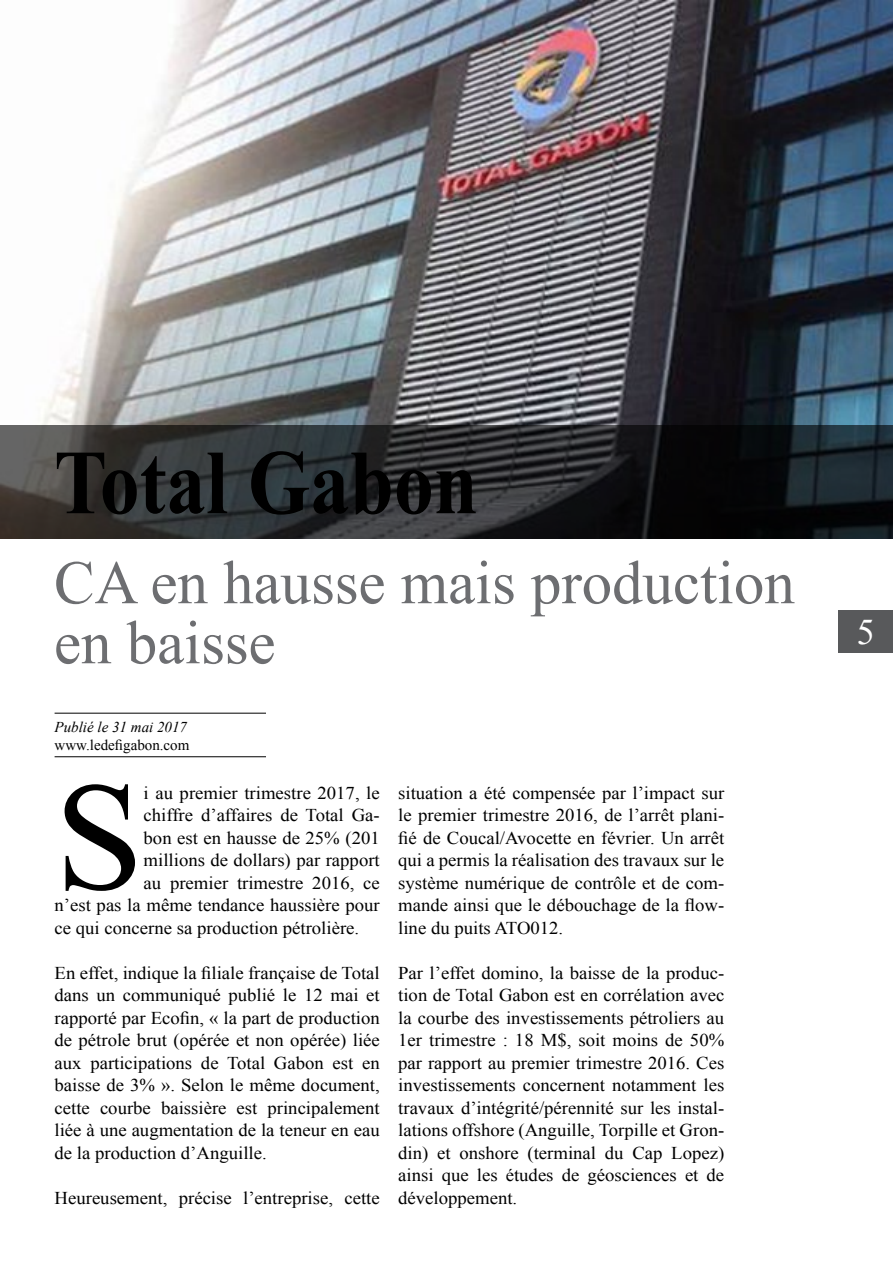
<style>
.page{position:relative;width:893px;height:1263px;background:#fff}
.page>*{position:absolute;margin:0;border:0;box-sizing:border-box;transform-origin:0 0}
.t1{font:153.9px "Times New Roman";color:#000;scale:1.04 1}
.t2{font:700 91.5px "Times New Roman";color:#000;scale:.87 1}
.t3{font:61.5px/60px "Times New Roman";color:#6d6e71}
.t4{font:36px "Times New Roman";color:#fff}
.t5{font:18px/22.5px "Times New Roman";color:#000;text-align:justify;scale:1.04 1}
.t6{font:15px "Times New Roman";color:#000}
.t7{font:italic 15px "Times New Roman";color:#000}
</style>
<div class="page">
<div style="left:839px;top:610px;width:54px;height:43px;background:#58595b"></div>
<img style="left:42px;top:0;width:851px;height:425px">
<hr style="left:55px;top:756px;width:211px;height:1px;background:#000">
<hr style="left:55px;top:713px;width:211px;height:1px;background:#000">
<svg style="left:0;top:425px;width:893px;height:114px;background:#27292b"></svg>
<h2 class="t2" style="left:54px;top:417px;width:489px">Total Gabon</h2>
<h3 class="t3" style="left:54px;top:551px;width:742px">CA en hausse mais production en baisse</h3>
<p class="t7" style="left:55px;top:716px;width:134px">Publié le 31 mai 2017</p>
<p class="t6" style="left:55px;top:734px;width:136px">www.ledefigabon.com</p>
<h1 class="t1" style="left:55px;top:728px;width:87px">S</h1>
<p class="t5" style="left:144px;top:781px;width:229px">i au premier trimestre 2017, le</p>
<p class="t5" style="left:144px;top:803px;width:229px">chiffre d’affaires de Total Ga-</p>
<p class="t5" style="left:144px;top:826px;width:229px">bon est en hausse de 25% (201</p>
<p class="t5" style="left:144px;top:848px;width:229px">millions de dollars) par rapport</p>
<p class="t5" style="left:144px;top:871px;width:229px">au premier trimestre 2016, ce</p>
<p class="t5" style="left:55px;top:893px;width:314px">n’est pas la même tendance haussière pour</p>
<p class="t5" style="left:55px;top:916px;width:294px">ce qui concerne sa production pétrolière.</p>
<p class="t5" style="left:55px;top:961px;width:314px">En effet, indique la filiale française de Total dans un communiqué publié le 12 mai et rapporté par Ecofin, « la part de production de pétrole brut (opérée et non opérée) liée aux participations de Total Gabon est en baisse de 3% ». Selon le même document, cette courbe baissière est principalement liée à une augmentation de la teneur en eau de la production d’Anguille.</p>
<p class="t5" style="left:55px;top:1186px;width:314px">Heureusement, précise l’entreprise, cette</p>
<p class="t5" style="left:398px;top:781px;width:315px">situation a été compensée par l’impact sur le premier trimestre 2016, de l’arrêt plani&shy;fié de Coucal/Avocette en février. Un arrêt qui a permis la réalisation des travaux sur le système numérique de contrôle et de com&shy;mande ainsi que le débouchage de la flow&shy;line du puits ATO012.</p>
<p class="t5" style="left:398px;top:961px;width:315px">Par l’effet domino, la baisse de la produc&shy;tion de Total Gabon est en corrélation avec la courbe des investissements pétroliers au 1er trimestre : 18 M$, soit moins de 50% par rapport au premier trimestre 2016. Ces investissements concernent notamment les travaux d’intégrité/pérennité sur les instal&shy;lations offshore (Anguille, Torpille et Gron&shy;din) et onshore (terminal du Cap Lopez) ainsi que les études de géosciences et de développement.</p>
<h3 class="t4" style="left:857px;top:606px;width:19px">5</h3>
</div>
